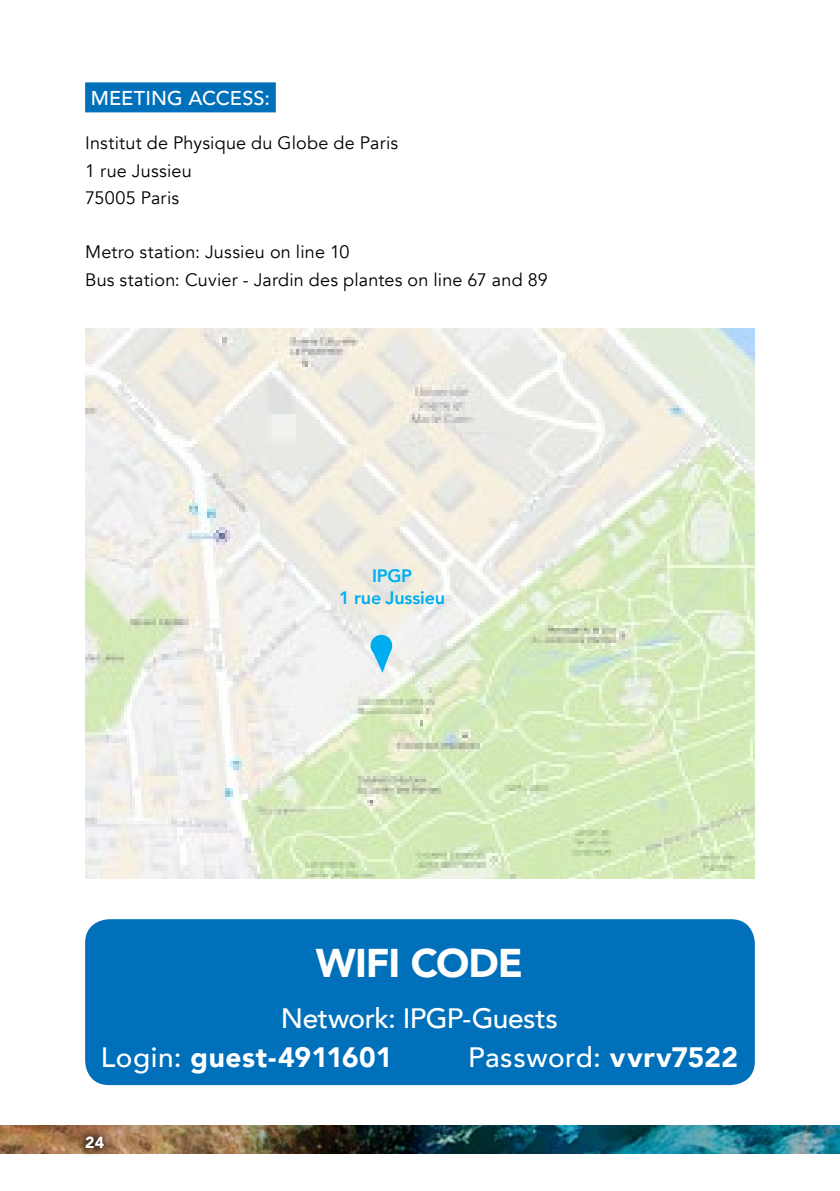
<style>
.page{position:relative;width:840px;height:1191px;background:#fff}
.page>*{position:absolute;margin:0;border:0;box-sizing:border-box;transform-origin:0 0}
.t1{font:900 40px "Avenir";letter-spacing:-.025em;color:#fff}
.t2{font:500 28px/39.2px "Avenir";color:#fff}
.t3{font:500 20px "Avenir";color:#fff}
.t4{font:18px/27.2px "Avenir";letter-spacing:.01em;color:#000}
.t5{font:800 18px/21.6px "Avenir";letter-spacing:-.015em;color:#00aeef;text-align:center}
.t6{font:900 16px "Avenir";color:#fff}
.s1{font-weight:900}
</style>
<div class="page">
<img style="left:0;top:1125px;width:839px;height:29px">
<div style="left:76px;top:1127px;width:37px;height:30px;background:#000;opacity:.75"></div>
<div style="left:85px;top:82px;width:190px;height:30px;background:#0070bb"></div>
<img style="left:85px;top:329px;width:669px;height:549px">
<div style="left:370px;top:635px;width:22px;height:21px;background:#00aeef;border-radius:50%"></div>
<svg style="left:370px;top:647px;width:22px;height:25px"></svg>
<div style="left:85px;top:919px;width:669px;height:166px;background:#0070bb;border-radius:24px"></div>
<p class="t3" style="left:91px;top:81px;width:14px">MEETING</p>
<p class="t3" style="left:188px;top:81px;width:14px">ACCESS</p>
<p class="t3" style="left:264px;top:81px;width:7px">:</p>
<p class="t4" style="left:85px;top:130px;width:314px">Institut de Physique du Globe de Paris<br>1 rue Jussieu<br>75005 Paris</p>
<p class="t4" style="left:85px;top:239px;width:464px">Metro station: Jussieu on line 10<br>Bus station: Cuvier - Jardin des plantes on line 67 and 89</p>
<p class="t5" style="left:339px;top:565px;width:107px">IPGP<br>1 rue Jussieu</p>
<h1 class="t1" style="left:315px;top:929px;width:209px">WIFI CODE</h1>
<h2 class="t2" style="left:101px;top:997px;width:458px;text-indent:180px">N etwork: I PGP-Guests<br>Login: <span class="s1">guest-4911601</span></h2>
<h2 class="t2" style="left:468px;top:1036px;width:271px">Password: <span class="s1">vvrv7522</span></h2>
<p class="t6" style="left:85px;top:1128px;width:21px">24</p>
</div>
